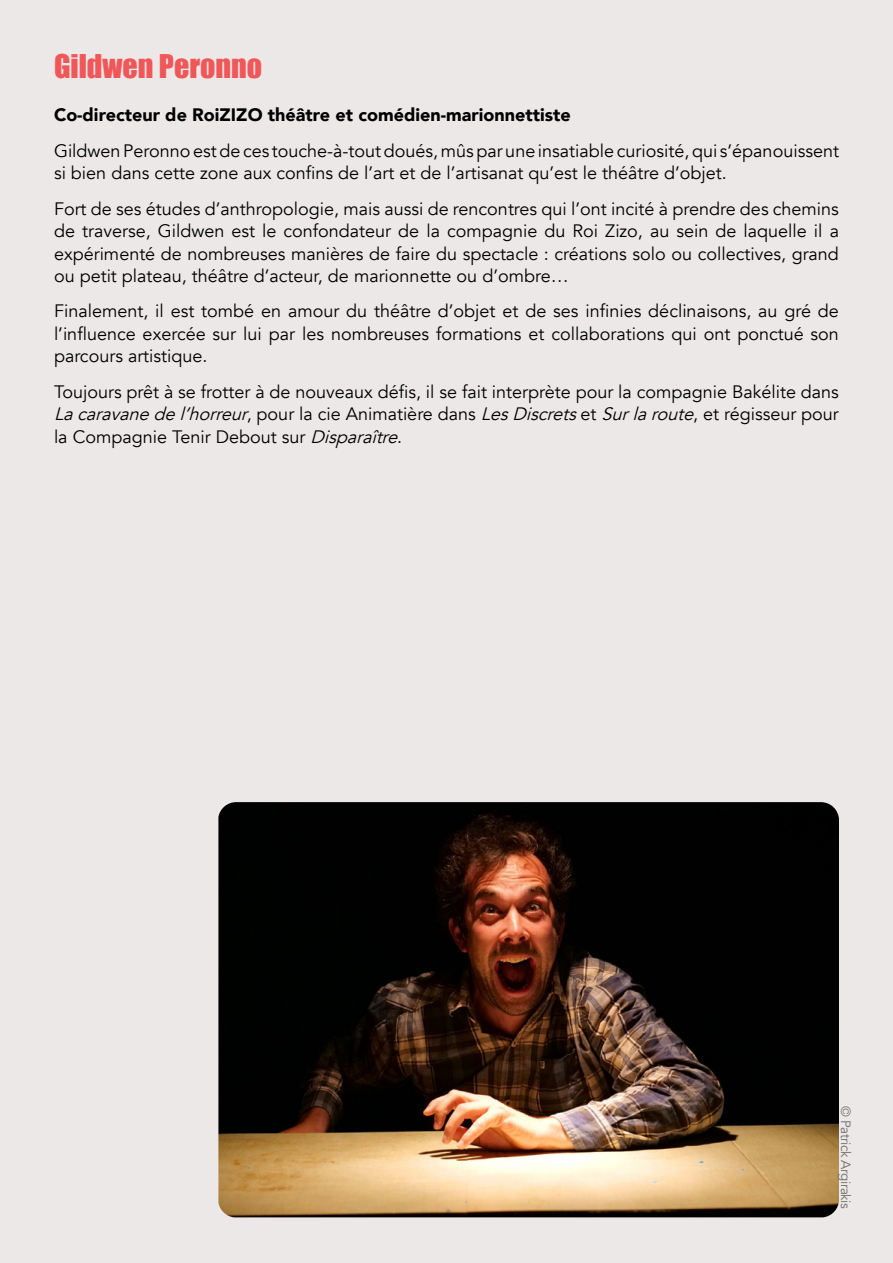
<style>
.page{position:relative;width:893px;height:1263px;background:#ece8e8}
.page>*{position:absolute;margin:0;border:0;box-sizing:border-box;transform-origin:0 0}
.t1{font:30px "Impact";color:#f05759}
.t2{font:18px/22.5px "Avenir";color:#000;text-align:justify}
.t3{font:900 18px "Avenir";color:#000}
.t4{font:13.5px "Avenir";letter-spacing:-.03em;color:#706f6f}
.s1{font-style:italic}
</style>
<div class="page">
<img style="left:218px;top:802px;width:621px;height:415px">
<h1 class="t1" style="left:54px;top:43px;width:210px">Gildwen Peronno</h1>
<p class="t3" style="left:54px;top:100px;width:518px">Co-directeur de RoiZIZO théâtre et comédien-marionnettiste</p>
<p class="t2" style="left:54px;top:140px;width:786px">Gildwen Peronno est de ces touche-à-tout doués, mûs par une insatiable curiosité, qui s’épanouissent si bien dans cette zone aux confins de l’art et de l’artisanat qu’est le théâtre d’objet.</p>
<p class="t2" style="left:54px;top:197px;width:786px">Fort de ses études d’anthropologie, mais aussi de rencontres qui l’ont incité à prendre des chemins de traverse, Gildwen est le confondateur de la compagnie du Roi Zizo, au sein de laquelle il a expérimenté de nombreuses manières de faire du spectacle : créations solo ou collectives, grand ou petit plateau, théâtre d’acteur, de marionnette ou d’ombre…</p>
<p class="t2" style="left:54px;top:300px;width:786px">Finalement, il est tombé en amour du théâtre d’objet et de ses infinies déclinaisons, au gré de l’influence exercée sur lui par les nombreuses formations et collaborations qui ont ponctué son parcours artistique.</p>
<p class="t2" style="left:54px;top:380px;width:786px">Toujours prêt à se frotter à de nouveaux défis, il se fait interprète pour la compagnie Bakélite dans <span class="s1">Lacaravanedel’horreur</span>, p o u r l a c i e A n i m a t i è re d a n s <span class="s1">LesDiscrets</span>e t <span class="s1">Surlaroute</span>, e t ré g i s s e u r p o u r la Compagnie Tenir Debout sur <span class="s1">Disparaître</span>.</p>
<p class="t4" style="left:854px;top:1106px;width:104px;rotate:90deg">© Patrick Argirakis</p>
</div>
